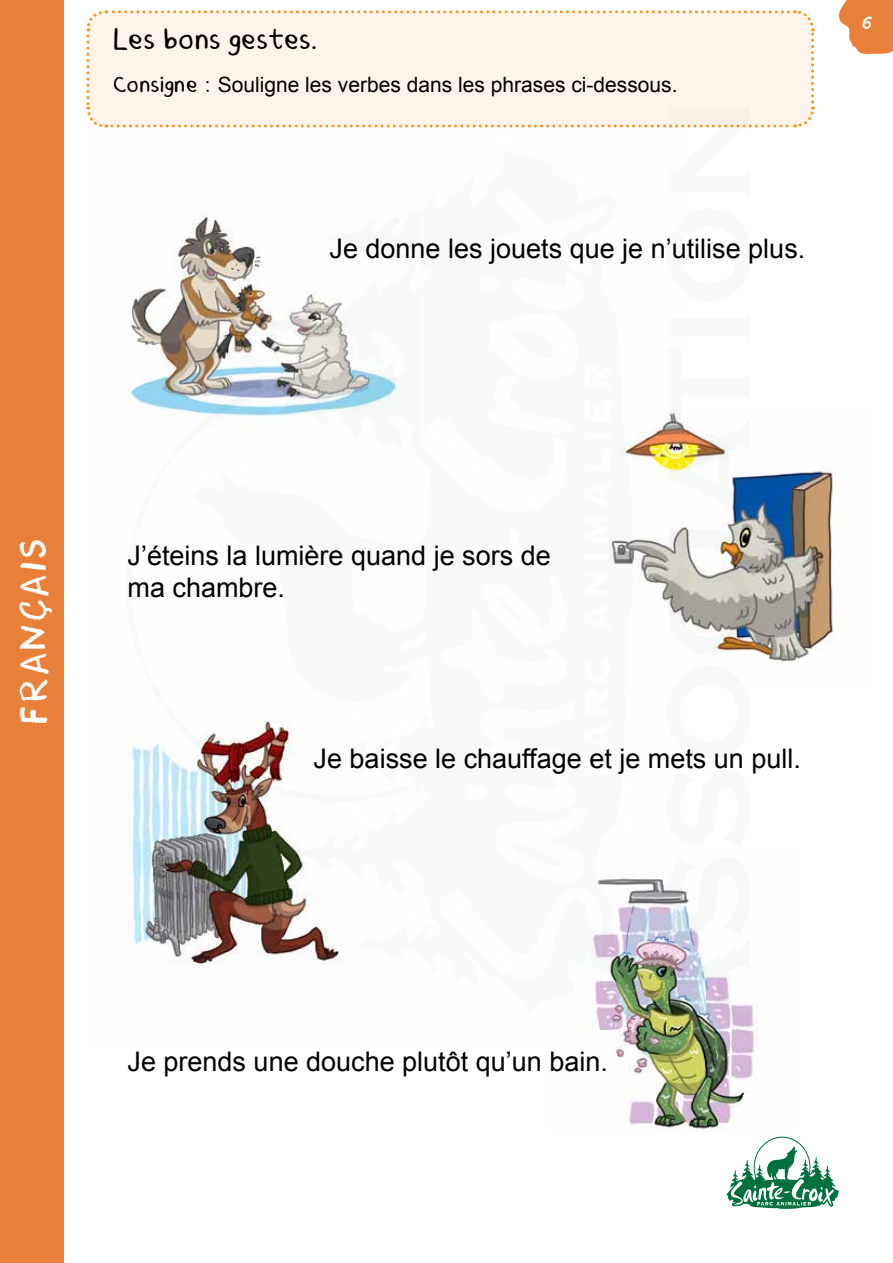
<style>
.page{position:relative;width:893px;height:1263px;background:#fff}
.page>*{position:absolute;margin:0;border:0;box-sizing:border-box;transform-origin:0 0}
.t1{font:36px "DK Cool Crayon";letter-spacing:.09em;color:#fff}
.t2{font:27px/32.4px "Arial";color:#000}
.t3{font:27px "Mala's Handwriting";color:#000}
.t4{font:21px "Arial";color:#000}
.t5{font:16.5px "Sonic Comics";color:#fff}
.s1{font-family:"Mala's Handwriting"}
</style>
<div class="page">
<svg style="left:726px;top:1146px;width:113px;height:63px"></svg>
<div style="left:0;top:0;width:64px;height:1263px;background:#e88039"></div>
<svg style="left:839px;top:0;width:54px;height:54px;background:#eb9357"></svg>
<div style="left:86px;top:10px;width:729px;height:118px;background:#fef4e9"></div>
<img style="left:129px;top:216px;width:270px;height:210px">
<img style="left:610px;top:410px;width:226px;height:255px">
<img style="left:128px;top:720px;width:215px;height:244px">
<img style="left:585px;top:874px;width:173px;height:257px">
<p class="t3" style="left:113px;top:23px;width:208px">Les bons gestes.</p>
<p class="t4" style="left:113px;top:71px;width:566px"><span class="s1">Consigne :</span> Souligne les verbes dans les phrases ci-dessous.</p>
<p class="t2" style="left:330px;top:232px;width:477px">Je donne les jouets que je n’utilise plus.</p>
<p class="t5" style="left:862px;top:10px;width:12px">6</p>
<h1 class="t1" style="left:12px;top:724px;width:187px;rotate:-90deg">FRANçAIS</h1>
<p class="t2" style="left:128px;top:539px;width:425px">J’éteins la lumière quand je sors de ma chambre.</p>
<p class="t2" style="left:314px;top:743px;width:489px">Je baisse le chauffage et je mets un pull.</p>
<p class="t2" style="left:128px;top:1045px;width:482px">Je prends une douche plutôt qu’un bain.</p>
</div>
